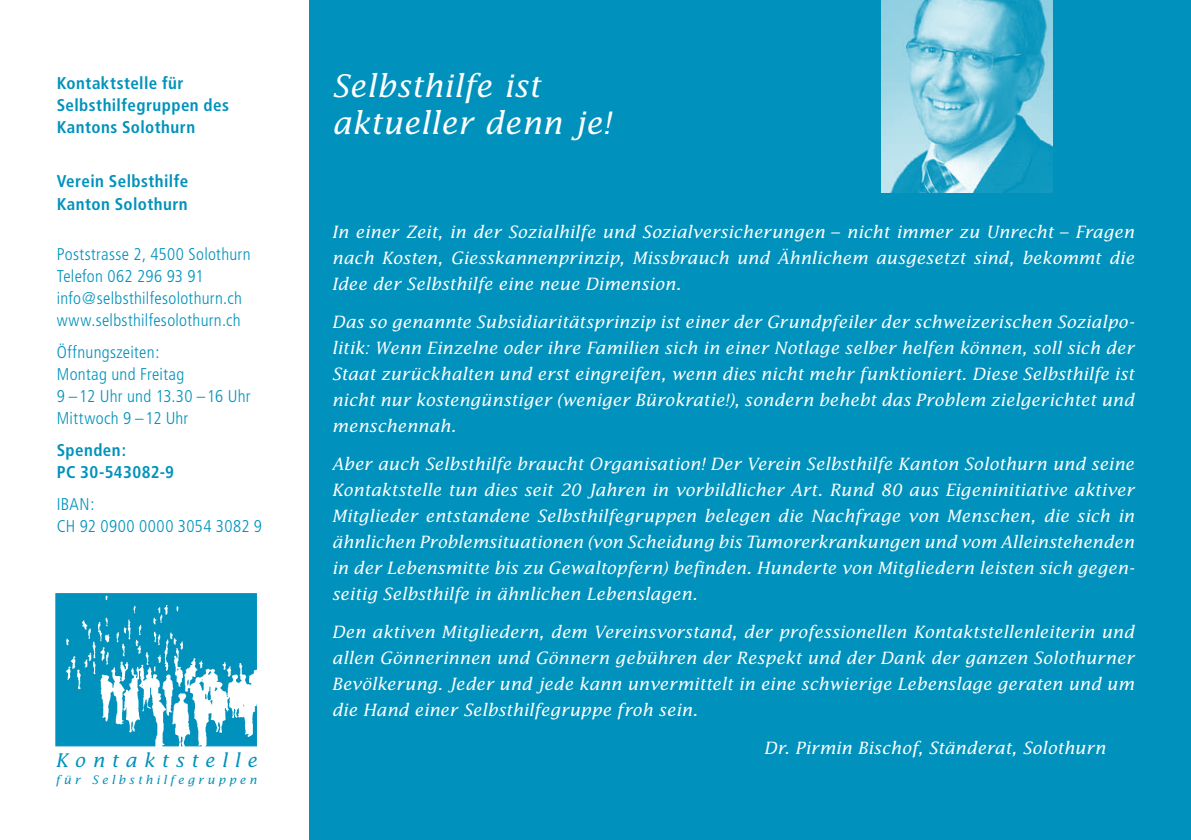
<style>
.page{position:relative;width:1191px;height:840px;background:#fff}
.page>*{position:absolute;margin:0;border:0;box-sizing:border-box;transform-origin:0 0}
.t1{font:italic 31px/37.2px "Lucida";letter-spacing:.015em;color:#fff}
.t2{font:italic 18.8px "Lucida";letter-spacing:.355em;color:#0092bc}
.t3{font:italic 17px/26px "Lucida";letter-spacing:.005em;color:#fff;text-align:justify}
.t4{font:300 condensed 17px/22px "Frutiger";letter-spacing:.02em;color:#0092bc}
.t5{font:700 condensed 17px/22px "Frutiger";letter-spacing:.025em;color:#0092bc}
.t6{font:italic 11.6px "Lucida";letter-spacing:.285em;color:#0092bc}
</style>
<div class="page">
<div style="left:309px;top:0;width:882px;height:839px;background:#0092bc"></div>
<img style="left:55px;top:595px;width:202px;height:152px">
<img style="left:882px;top:0;width:170px;height:192px">
<p class="t5" style="left:57px;top:72px;width:174px">Kontaktstelle für<br>Selbsthilfegruppen des<br>Kantons Solothurn</p>
<p class="t5" style="left:57px;top:170px;width:133px">Verein Selbsthilfe<br>Kanton Solothurn</p>
<p class="t4" style="left:57px;top:243px;width:195px">Poststrasse 2, 4500 Solothurn<br>Telefon 062 296 93 91 info@selbsthilfesolothurn.ch www.selbsthilfesolothurn.ch</p>
<p class="t4" style="left:57px;top:341px;width:195px">Öffnungszeiten:<br>Montag und Freitag<br>9 –12 Uhr und 13.30 –16 Uhr<br>Mittwoch 9 –12 Uhr</p>
<p class="t5" style="left:57px;top:438px;width:119px">Spenden:<br>PC 30-543082-9</p>
<p class="t4" style="left:57px;top:493px;width:207px">IBAN:<br>CH 92 0900 0000 3054 3082 9</p>
<p class="t2" style="left:55px;top:748px;width:203px">Kontaktstelle</p>
<p class="t6" style="left:55px;top:772px;width:203px">für Selbsthilfegruppen</p>
<h1 class="t1" style="left:332px;top:66px;width:280px">Selbsthilfe ist aktueller denn je!</h1>
<p class="t3" style="left:332px;top:218px;width:804px">In einer Zeit, in der Sozialhilfe und Sozialversicherungen – nicht immer zu Unrecht – Fragen nach Kosten, Giesskannenprinzip, Missbrauch und Ähnlichem ausgesetzt sind, bekommt die Idee der Selbsthilfe eine neue Dimension.</p>
<p class="t3" style="left:332px;top:308px;width:804px">Das so genannte Subsidiaritätsprinzip ist einer der Grundpfeiler der schweizerischen Sozialpo&shy;litik: Wenn Einzelne oder ihre Familien sich in einer Notlage selber helfen können, soll sich der Staat zurückhalten und erst eingreifen, wenn dies nicht mehr funktioniert. Diese Selbsthilfe ist nicht nur kostengünstiger (weniger Bürokratie!), sondern behebt das Problem zielgerichtet und menschennah.</p>
<p class="t3" style="left:332px;top:450px;width:804px">Aber auch Selbsthilfe braucht Organisation! Der Verein Selbsthilfe Kanton Solothurn und seine Kontaktstelle tun dies seit 20 Jahren in vorbildlicher Art. Rund 80 aus Eigeninitiative aktiver Mitglieder entstandene Selbsthilfegruppen belegen die Nachfrage von Menschen, die sich in ähnlichen Problemsituationen (von Scheidung bis Tumorerkrankungen und vom Alleinstehenden in der Lebensmitte bis zu Gewaltopfern) befinden. Hunderte von Mitgliedern leisten sich gegen&shy;seitig Selbsthilfe in ähnlichen Lebenslagen.</p>
<p class="t3" style="left:332px;top:618px;width:804px">Den aktiven Mitgliedern, dem Vereinsvorstand, der professionellen Kontaktstellenleiterin und allen Gönnerinnen und Gönnern gebühren der Respekt und der Dank der ganzen Solothurner Bevölkerung. Jeder und jede kann unvermittelt in eine schwierige Lebenslage geraten und um die Hand einer Selbsthilfegruppe froh sein.</p>
<p class="t3" style="left:764px;top:734px;width:343px">Dr. Pirmin Bischof, Ständerat, Solothurn</p>
</div>
